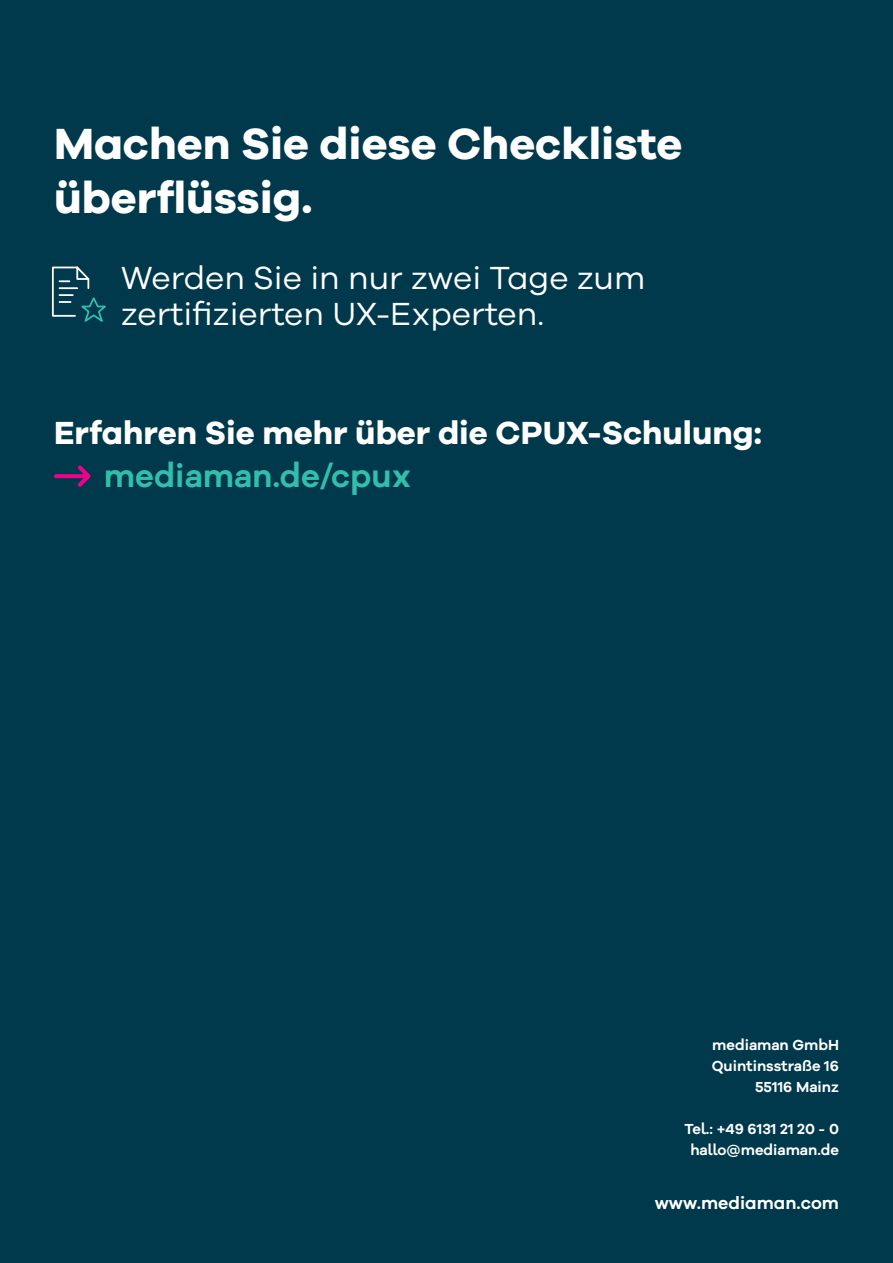
<style>
.page{position:relative;width:893px;height:1263px;background:#00394c}
.page>*{position:absolute;margin:0;border:0;box-sizing:border-box;transform-origin:0 0}
.t1{font:700 45px/54px "Galano Grotesque";color:#fff}
.t2{font:33px/36px "Galano Grotesque";color:#fff}
.t3{font:700 33px "Galano Grotesque";color:#fff}
.t4{font:600 33px "Galano Grotesque Alt";color:#33bdac}
.t5{font:600 18px "Galano Grotesque";color:#fff}
.t6{font:600 15px "Galano Grotesque Alt";color:#fff}
</style>
<div class="page">
<svg style="left:51px;top:266px;width:55px;height:56px"></svg>
<svg style="left:54px;top:465px;width:36px;height:22px"></svg>
<p class="t1" style="left:54px;top:115px;width:630px">Machen Sie diese Checkliste überflüssig.</p>
<p class="t2" style="left:121px;top:259px;width:526px">Werden Sie in nur zwei Tage zum zertifizierten UX-Experten.</p>
<p class="t3" style="left:54px;top:412px;width:709px">Erfahren Sie mehr über die CPUX-Schulung:</p>
<p class="t4" style="left:104px;top:455px;width:309px">mediaman.de/cpux</p>
<p class="t6" style="left:712px;top:1035px;width:128px">mediaman GmbH</p>
<p class="t6" style="left:712px;top:1056px;width:129px">Quintinsstraße 16</p>
<p class="t6" style="left:755px;top:1077px;width:85px">55116 Mainz</p>
<p class="t6" style="left:684px;top:1119px;width:156px">Tel.: +49 6131 21 20 - 0</p>
<p class="t6" style="left:690px;top:1140px;width:150px">hallo@mediaman.de</p>
<p class="t5" style="left:655px;top:1192px;width:186px">www.mediaman.com</p>
</div>
